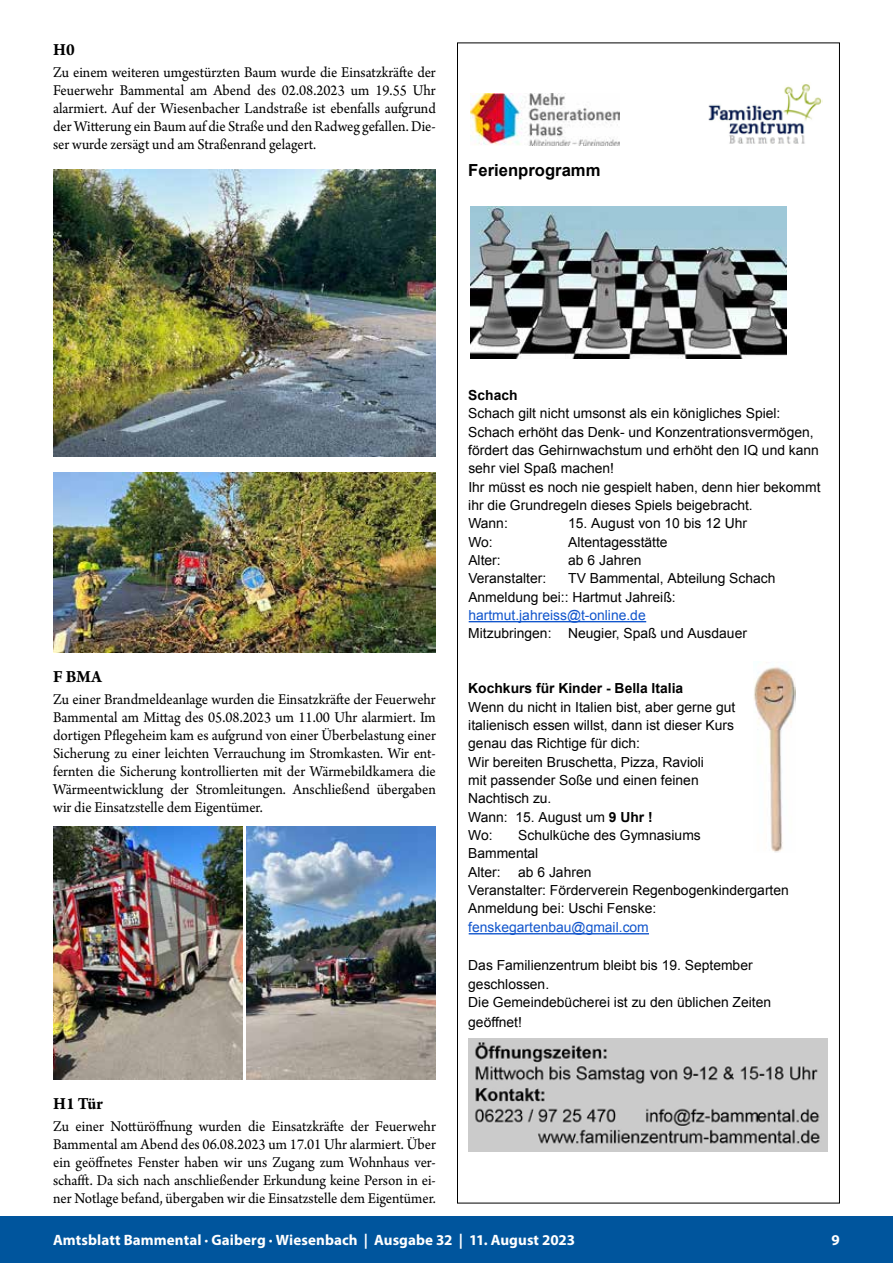
<style>
.page{position:relative;width:893px;height:1263px;background:#fff}
.page>*{position:absolute;margin:0;border:0;box-sizing:border-box;transform-origin:0 0}
.t1{font:700 18px "Arno Pro";color:#000;scale:.95 1}
.t2{font:700 16.65px "Arial";color:#000}
.t3{font:15.75px/18px "Arno Pro";letter-spacing:-.005em;color:#000;text-align:justify;scale:.95 1}
.t4{font:700 15px "Myriad Pro";letter-spacing:.005em;color:#fff}
.t5{font:13.8px/18.3px "Arial";color:#000}
.t6{font:13.8px "Arial";color:#15c}
.t7{font:700 13.8px "Arial";color:#000}
.s1{font-weight:700}
</style>
<div class="page">
<div style="left:0;top:1216px;width:893px;height:47px;background:#00559d"></div>
<img style="left:53px;top:169px;width:383px;height:287px">
<img style="left:53px;top:473px;width:383px;height:179px">
<img style="left:53px;top:827px;width:189px;height:252px">
<img style="left:247px;top:827px;width:189px;height:252px">
<hr style="left:469px;top:621px;width:177px;height:1px;background:#15c">
<hr style="left:469px;top:933px;width:180px;height:1px;background:#15c">
<img style="left:470px;top:207px;width:317px;height:151px">
<img style="left:753px;top:662px;width:43px;height:191px">
<img style="left:708px;top:84px;width:114px;height:60px">
<img style="left:470px;top:94px;width:149px;height:52px">
<img style="left:468px;top:1038px;width:359px;height:113px">
<p class="t1" style="left:53px;top:39px;width:24px">H0</p>
<p class="t3" style="left:53px;top:64px;width:404px">Zu einem weiteren umgestürzten Baum wurde die Einsatzkräfte der Feuerwehr Bammental am Abend des 02.08.2023 um 19.55 Uhr alarmiert. Auf der Wiesenbacher Landstraße ist ebenfalls aufgrund der Witterung ein Baum auf die Straße und den Radweg gefallen. Die&shy;ser wurde zersägt und am Straßenrand gelagert.</p>
<p class="t2" style="left:468px;top:159px;width:134px">Ferienprogramm</p>
<p class="t1" style="left:53px;top:666px;width:53px">F BMA</p>
<p class="t3" style="left:53px;top:691px;width:404px">Zu einer Brandmeldeanlage wurden die Einsatzkräfte der Feuerwehr Bammental am Mittag des 05.08.2023 um 11.00 Uhr alarmiert. Im dortigen Pflegeheim kam es aufgrund von einer Überbelastung einer Sicherung zu einer leichten Verrauchung im Stromkasten. Wir ent&shy;fernten die Sicherung kontrollierten mit der Wärmebildkamera die Wärmeentwicklung der Stromleitungen. Anschließend übergaben wir die Einsatzstelle dem Eigentümer.</p>
<p class="t1" style="left:53px;top:1093px;width:54px">H1 Tür</p>
<p class="t3" style="left:53px;top:1118px;width:404px">Zu einer Nottüröffnung wurden die Einsatzkräfte der Feuerwehr Bammental am Abend des 06.08.2023 um 17.01 Uhr alarmiert. Über ein geöffnetes Fenster haben wir uns Zugang zum Wohnhaus ver&shy;schafft. Da sich nach anschließender Erkundung keine Person in ei&shy;ner Notlage befand, übergaben wir die Einsatzstelle dem Eigentümer.</p>
<p class="t7" style="left:468px;top:386px;width:51px">Schach</p>
<p class="t5" style="left:468px;top:404px;width:354px">Schach gilt nicht umsonst als ein königliches Spiel:<br>Schach erhöht das Denk- und Konzentrationsvermögen, fördert das Gehirnwachstum und erhöht den IQ und kann sehr viel Spaß machen!<br>Ihr müsst es noch nie gespielt haben, denn hier bekommt ihr die Grundregeln dieses Spiels beigebracht.<br>Wann:</p>
<p class="t5" style="left:568px;top:514px;width:180px">15. August von 10 bis 12 Uhr</p>
<p class="t5" style="left:468px;top:533px;width:26px">Wo:</p>
<p class="t5" style="left:568px;top:533px;width:101px">Altentagesstätte</p>
<p class="t5" style="left:468px;top:551px;width:34px">Alter:</p>
<p class="t5" style="left:568px;top:551px;width:75px">ab 6 Jahren</p>
<p class="t5" style="left:468px;top:569px;width:79px">Veranstalter:</p>
<p class="t5" style="left:468px;top:569px;width:309px;text-indent:100px">TV Bammental, Abteilung Schach<br>Anmeldung bei:: Hartmut Jahreiß:</p>
<p class="t6" style="left:468px;top:606px;width:179px">hartmut.jahreiss@t-online.de</p>
<p class="t5" style="left:468px;top:624px;width:280px">Mitzubringen: Neugier, Spaß und Ausdauer</p>
<p class="t7" style="left:468px;top:679px;width:216px">Kochkurs für Kinder - Bella Italia</p>
<p class="t5" style="left:468px;top:698px;width:269px">Wenn du nicht in Italien bist, aber gerne gut italienisch essen willst, dann ist dieser Kurs genau das Richtige für dich:<br>Wir bereiten Bruschetta, Pizza, Ravioli<br>mit passender Soße und einen feinen<br>Nachtisch zu.<br>Wann: 15. August um <span class="s1">9 Uhr !<br></span>Wo:</p>
<p class="t5" style="left:468px;top:826px;width:234px;text-indent:50px">Schulküche des Gymnasiums<br>Bammental<br>Alter:</p>
<p class="t5" style="left:468px;top:863px;width:322px;text-indent:50px">ab 6 Jahren<br>Veranstalter: Förderverein Regenbogenkindergarten<br>Anmeldung bei: Uschi Fenske:</p>
<p class="t6" style="left:468px;top:918px;width:182px">fenskegartenbau@gmail.com</p>
<p class="t5" style="left:468px;top:956px;width:304px">Das Familienzentrum bleibt bis 19. September geschlossen.<br>Die Gemeindebücherei ist zu den üblichen Zeiten</p>
<p class="t5" style="left:468px;top:1013px;width:55px">geöffnet!</p>
<p class="t4" style="left:53px;top:1230px;width:524px">Amtsblatt Bammental · Gaiberg · Wiesenbach | Ausgabe 32 | 11. August 2023</p>
<p class="t4" style="left:831px;top:1230px;width:10px">9</p>
</div>
